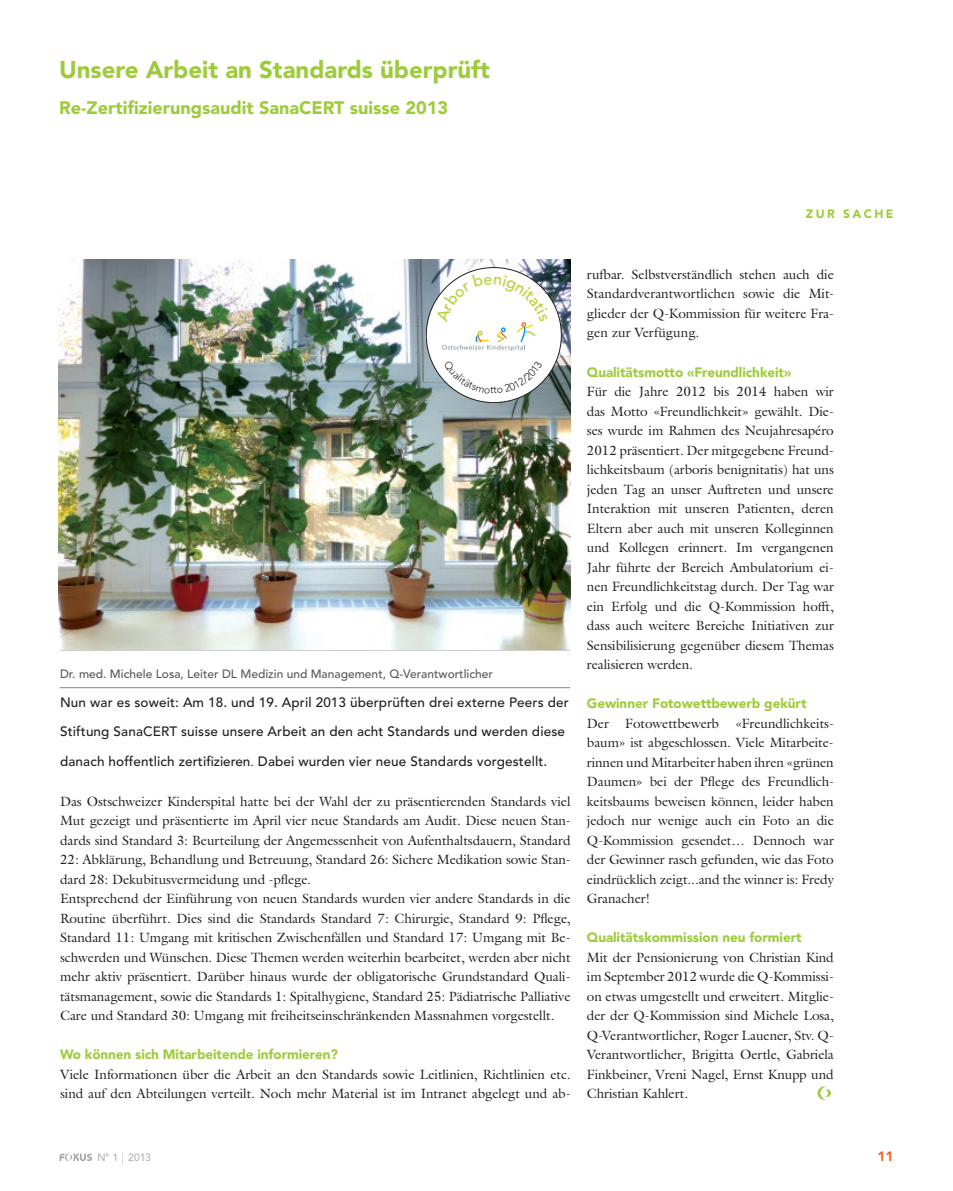
<style>
.page{position:relative;width:953px;height:1191px;background:#fff}
.page>*{position:absolute;margin:0;border:0;box-sizing:border-box;transform-origin:0 0}
.t1{font:900 24px "Avenir LT Std";color:#9ecb3a}
.t2{font:900 18px "Avenir LT Std";color:#9ecb3a}
.t3{font:13.5px/19.5px "Galliard Pro";letter-spacing:-.005em;color:#231f20;text-align:justify}
.t4{font:500 13.5px/29.2px "Avenir LT Std";letter-spacing:.01em;color:#231f20}
.t5{font:900 13.5px "Avenir LT Std";letter-spacing:-.005em;color:#9ecb3a}
.t6{font:900 13.5px "Avenir LT Std";color:#f36621}
.t7{font:500 12px "Avenir LT Std";color:#57585a}
.t8{font:900 12px "Avenir LT Std";letter-spacing:.2em;color:#9ecb3a}
.t9{font:10.5px "Avenir LT Std";color:#a8a9ad}
.s1{font-family:"Galliard Pro";font-weight:400}
.s2{font-weight:300;font-size:12.6px}
</style>
<div class="page">
<svg style="left:60px;top:1153px;width:32px;height:8px"></svg>
<svg style="left:817px;top:1086px;width:14px;height:13px"></svg>
<hr style="left:60px;top:649px;width:510px;height:1px;background:#808285">
<img style="left:59px;top:259px;width:511px;height:390px">
<hr style="left:60px;top:687px;width:510px;height:1px;background:#808285">
<div style="left:426px;top:267px;width:135px;height:135px;background:#fff;border-radius:50%"></div>
<svg style="left:436px;top:273px;width:111px;height:78px"></svg>
<svg style="left:444px;top:380px;width:98px;height:13px"></svg>
<h1 class="t1" style="left:59px;top:55px;width:432px">Unsere Arbeit an Standards überprüft</h1>
<h2 class="t2" style="left:59px;top:97px;width:390px">Re-Zertifizierungsaudit SanaCERT suisse 2013</h2>
<p class="t8" style="left:805px;top:206px;width:89px">ZUR SACHE</p>
<p class="t7" style="left:60px;top:667px;width:434px">Dr. med. Michele Losa, Leiter DL Medizin und Management, Q-Verantwortlicher</p>
<p class="t4" style="left:60px;top:688px;width:510px">Nun war es soweit: Am 18. und 19. April 2013 überprüften drei externe Peers der<br>Stiftung SanaCERT suisse unsere Arbeit an den acht Standards und werden diese danach hoffentlich zertifizieren<span class="s1">.</span> Dabei wurden vier neue Standards vorgestellt.</p>
<p class="t3" style="left:60px;top:791px;width:512px;text-align:left">Das Ostschweizer Kinderspital hatte bei der Wahl der zu präsentierenden Standards viel Mut gezeigt und präsentierte im April vier neue Standards am Audit. Diese neuen Stan&shy;dards sind Standard 3: Beurteilung der Angemessenheit von Aufenthaltsdauern, Standard 22: Abklärung, Behandlung und Betreuung, Standard 26: Sichere Medikation sowie Stan&shy;dard 28: Dekubitusvermeidung und -pflege.<br>Entsprechend der Einführung von neuen Standards wurden vier andere Standards in die Routine überführt. Dies sind die Standards Standard 7: Chirurgie, Standard 9: Pflege, Standard 11: Umgang mit kritischen Zwischenfällen und Standard 17: Umgang mit Be&shy;schwerden und Wünschen. Diese Themen werden weiterhin bearbeitet, werden aber nicht mehr aktiv präsentiert. Darüber hinaus wurde der obligatorische Grundstandard Quali&shy;tätsmanagement, sowie die Standards 1: Spitalhygiene, Standard 25: Pädiatrische Palliative Care und Standard 30: Umgang mit freiheitseinschränkenden Massnahmen vorgestellt.</p>
<p class="t5" style="left:60px;top:1046px;width:279px">Wo können sich Mitarbeitende informieren?</p>
<p class="t3" style="left:60px;top:1064px;width:512px">Viele Informationen über die Arbeit an den Standards sowie Leitlinien, Richtlinien etc. sind auf den Abteilungen verteilt. Noch mehr Material ist im Intranet abgelegt und ab-</p>
<p class="t3" style="left:587px;top:264px;width:248px">rufbar. Selbstverständlich stehen auch die Standardverantwortlichen sowie die Mit&shy;glieder der Q-Kommission für weitere Fra&shy;gen zur Verfügung.</p>
<p class="t5" style="left:587px;top:363px;width:206px">Qualitätsmotto «Freundlichkeit»</p>
<p class="t3" style="left:587px;top:381px;width:248px">Für die Jahre 2012 bis 2014 haben wir das Motto «Freundlichkeit» gewählt. Die&shy;ses wurde im Rahmen des Neujahresapéro 2012 präsentiert. Der mitgegebene Freund&shy;lichkeitsbaum (arboris benignitatis) hat uns jeden Tag an unser Auftreten und unsere Interaktion mit unseren Patienten, deren Eltern aber auch mit unseren Kolleginnen und Kollegen erinnert. Im vergangenen Jahr führte der Bereich Ambulatorium ei&shy;nen Freundlichkeitstag durch. Der Tag war ein Erfolg und die Q-Kommission hofft, dass auch weitere Bereiche Initiativen zur Sensibilisierung gegenüber diesem Themas realisieren werden.</p>
<p class="t5" style="left:587px;top:695px;width:221px">Gewinner Fotowettbewerb gekürt</p>
<p class="t3" style="left:587px;top:713px;width:248px">Der Fotowettbewerb «Freundlichkeits&shy;baum» ist abgeschlossen. Viele Mitarbeite&shy;rinnen und Mitarbeiter haben ihren «grünen Daumen» bei der Pflege des Freundlich&shy;keitsbaums beweisen können, leider haben jedoch nur wenige auch ein Foto an die Q-Kommission gesendet… Dennoch war der Gewinner rasch gefunden, wie das Foto eindrücklich zeigt...and the winner is: Fredy Granacher!</p>
<p class="t5" style="left:587px;top:929px;width:216px">Qualitätskommission neu formiert</p>
<p class="t3" style="left:587px;top:947px;width:248px">Mit der Pensionierung von Christian Kind im September 2012 wurde die Q-Kommissi&shy;on etwas umgestellt und erweitert. Mitglie&shy;der der Q-Kommission sind Michele Losa, Q-Verantwortlicher, Roger Lauener, Stv. Q-Verantwortlicher, Brigitta Oertle, Gabriela Finkbeiner, Vreni Nagel, Ernst Knupp und Christian Kahlert.</p>
<p class="t9" style="left:97px;top:1151px;width:55px">N° 1 <span class="s2">|</span> 2013</p>
<p class="t6" style="left:877px;top:1148px;width:17px">11</p>
</div>
